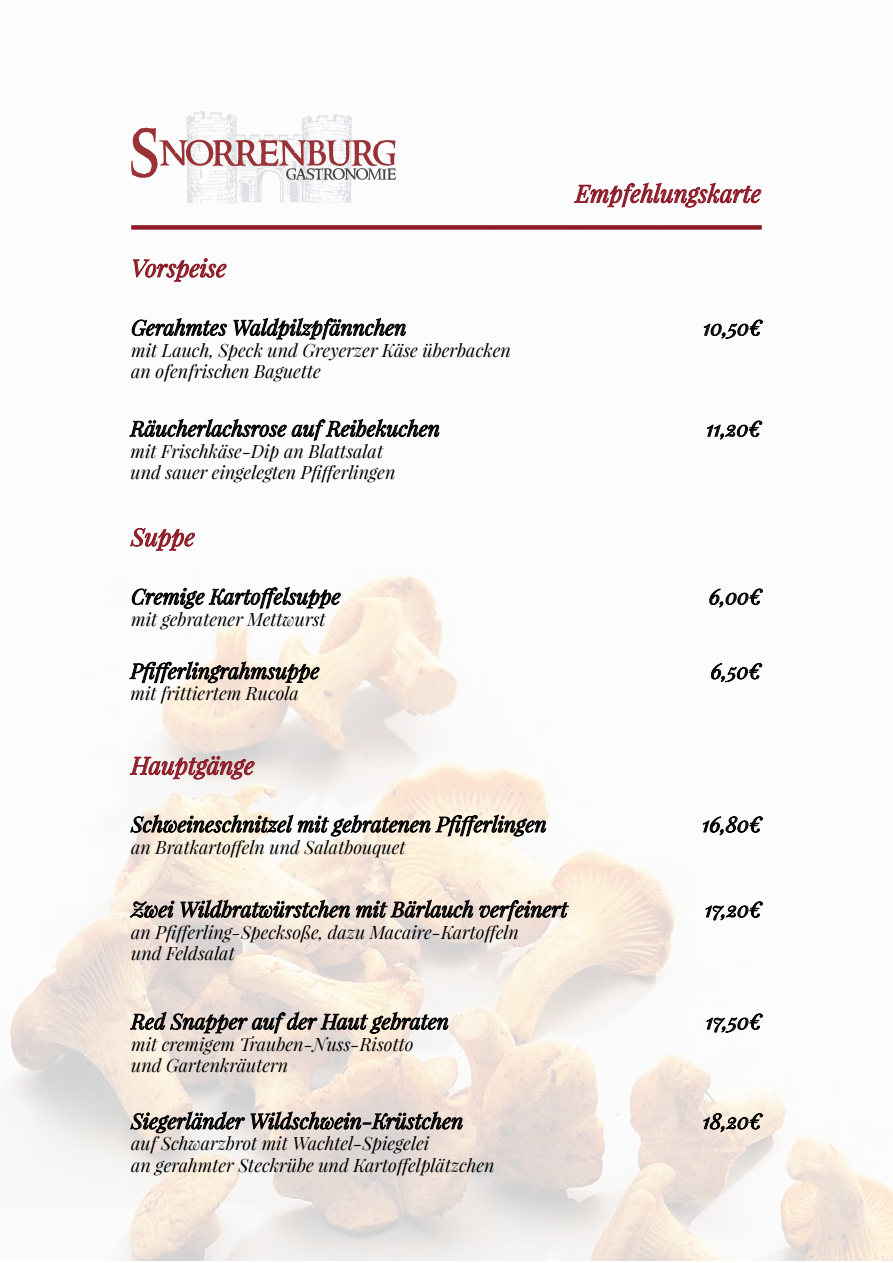
<style>
.page{position:relative;width:893px;height:1263px;background:#fff}
.page>*{position:absolute;margin:0;border:0;box-sizing:border-box;transform-origin:0 0}
.t1{font:italic 24px "Playfair Display";color:#8d1a27}
.t2{font:italic 21px "Playfair Display";color:#000}
.t3{font:italic 18px/21.6px "Playfair Display";color:#000}
</style>
<div class="page">
<img style="left:8px;top:327px;width:885px;height:933px">
<svg style="left:131px;top:111px;width:265px;height:93px"></svg>
<div style="left:131px;top:225px;width:631px;height:5px;background:#8d1a27"></div>
<svg style="left:131px;top:317px;width:96px;height:25px"></svg>
<svg style="left:233px;top:317px;width:173px;height:23px"></svg>
<svg style="left:704px;top:319px;width:59px;height:20px"></svg>
<svg style="left:132px;top:583px;width:209px;height:64px"></svg>
<svg style="left:706px;top:1013px;width:57px;height:27px"></svg>
<svg style="left:130px;top:1004px;width:319px;height:30px;background:#bfb5ae"></svg>
<svg style="left:709px;top:588px;width:54px;height:20px"></svg>
<svg style="left:128px;top:894px;width:441px;height:30px;background:#c1b5ad"></svg>
<svg style="left:705px;top:901px;width:58px;height:27px"></svg>
<svg style="left:130px;top:813px;width:417px;height:26px"></svg>
<svg style="left:703px;top:816px;width:60px;height:20px"></svg>
<svg style="left:133px;top:258px;width:94px;height:24px"></svg>
<svg style="left:130px;top:523px;width:65px;height:28px"></svg>
<svg style="left:129px;top:751px;width:126px;height:29px"></svg>
<svg style="left:130px;top:1106px;width:333px;height:65px;background:#d1c9c4"></svg>
<svg style="left:703px;top:1113px;width:60px;height:19px"></svg>
<svg style="left:574px;top:182px;width:188px;height:26px"></svg>
<svg style="left:129px;top:412px;width:311px;height:30px"></svg>
<svg style="left:707px;top:420px;width:56px;height:20px"></svg>
<svg style="left:129px;top:657px;width:191px;height:28px"></svg>
<svg style="left:711px;top:663px;width:52px;height:19px"></svg>
<h1 class="t1" style="left:131px;top:252px;width:97px">Vorspeise</h1>
<p class="t2" style="left:131px;top:313px;width:277px">Gerahmtes Waldpilzpfännchen</p>
<p class="t3" style="left:131px;top:339px;width:381px">mit Lauch, Speck und Greyerzer Käse überbacken an ofenfrischen Baguette</p>
<p class="t2" style="left:131px;top:414px;width:311px">Räucherlachsrose auf Reibekuchen</p>
<p class="t3" style="left:131px;top:440px;width:266px">mit Frischkäse-Dip an Blattsalat und sauer eingelegten Pfifferlingen</p>
<h1 class="t1" style="left:131px;top:521px;width:65px">Suppe</h1>
<p class="t2" style="left:131px;top:582px;width:211px">Cremige Kartoffelsuppe</p>
<p class="t3" style="left:131px;top:608px;width:196px">mit gebratener Mettwurst</p>
<p class="t2" style="left:131px;top:657px;width:190px">Pfifferlingrahmsuppe</p>
<p class="t3" style="left:131px;top:682px;width:170px">mit frittiertem Rucola</p>
<h1 class="t1" style="left:131px;top:749px;width:125px">Hauptgänge</h1>
<p class="t2" style="left:131px;top:810px;width:417px">Schweineschnitzel mit gebratenen Pfifferlingen</p>
<p class="t3" style="left:131px;top:835px;width:276px">an Bratkartoffeln und Salatbouquet</p>
<h1 class="t1" style="left:575px;top:177px;width:187px">Empfehlungskarte</h1>
<p class="t2" style="left:703px;top:313px;width:60px">10,50€</p>
<p class="t2" style="left:706px;top:414px;width:56px">11,20€</p>
<p class="t2" style="left:709px;top:582px;width:54px">6,00€</p>
<p class="t2" style="left:711px;top:657px;width:52px">6,50€</p>
<p class="t2" style="left:702px;top:810px;width:61px">16,80€</p>
<p class="t2" style="left:131px;top:895px;width:438px">Zwei Wildbratwürstchen mit Bärlauch verfeinert</p>
<p class="t3" style="left:131px;top:921px;width:389px">an Pfifferling-Specksoße, dazu Macaire-Kartoffeln und Feldsalat</p>
<p class="t2" style="left:705px;top:895px;width:58px">17,20€</p>
<p class="t2" style="left:131px;top:1007px;width:319px">Red Snapper auf der Haut gebraten</p>
<p class="t2" style="left:706px;top:1007px;width:57px">17,50€</p>
<p class="t3" style="left:131px;top:1033px;width:284px">mit cremigem Trauben-Nuss-Risotto und Gartenkräutern</p>
<p class="t2" style="left:131px;top:1107px;width:334px">Siegerländer Wildschwein-Krüstchen</p>
<p class="t3" style="left:131px;top:1132px;width:365px">auf Schwarzbrot mit Wachtel-Spiegelei<br>an gerahmter Steckrübe und Kartoffelplätzchen</p>
<p class="t2" style="left:703px;top:1107px;width:60px">18,20€</p>
</div>
